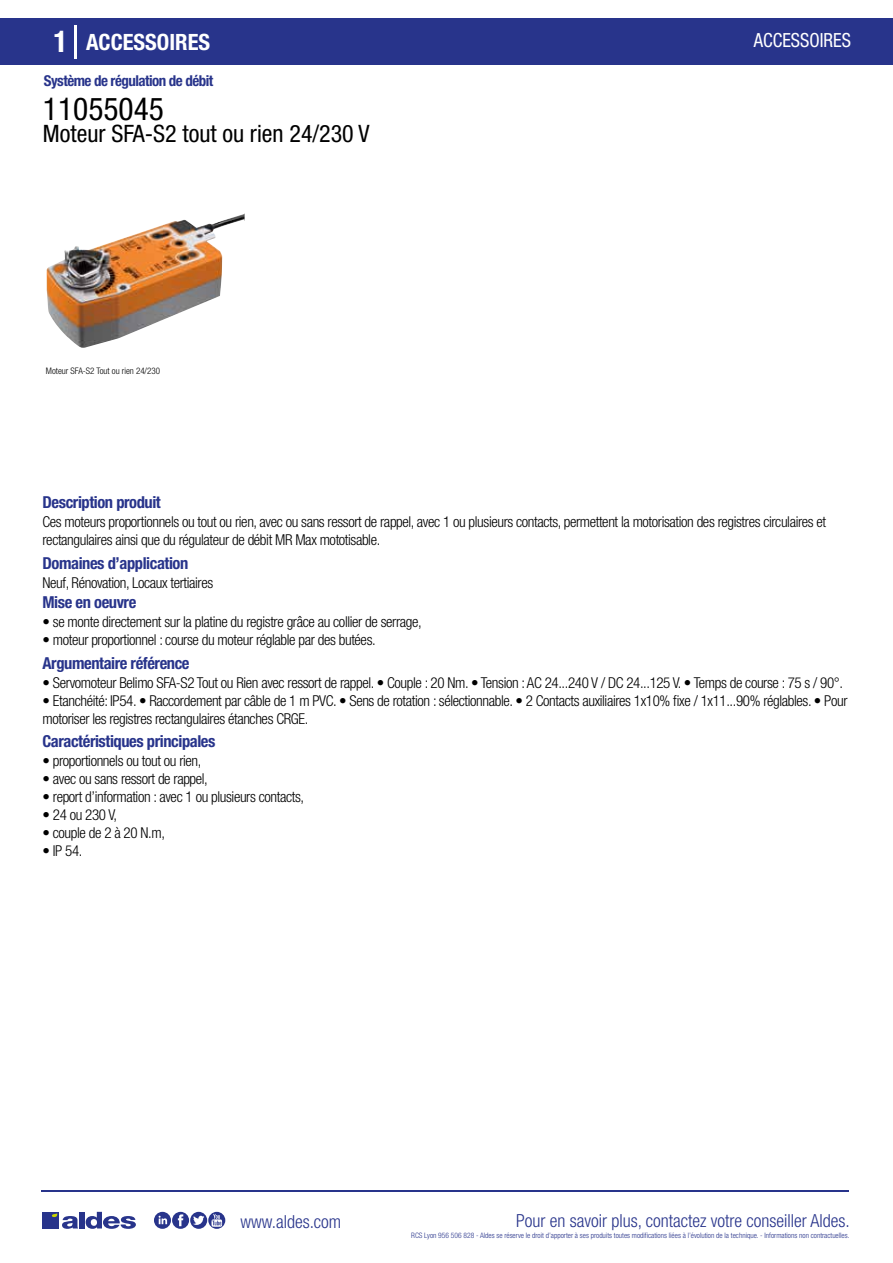
<style>
.page{position:relative;width:893px;height:1263px;background:#fff}
.page>*{position:absolute;margin:0;border:0;box-sizing:border-box;transform-origin:0 0}
.t1{font:condensed 31.5px "Helvetica Neue LT Std";color:#000}
.t2{font:condensed 24px "Helvetica Neue LT Std";color:#000}
.t3{font:700 condensed 22.5px "Helvetica Neue LT Std";color:#fff}
.t4{font:condensed 19.5px "Helvetica Neue LT Std";color:#fff;scale:.95 1}
.t5{font:300 condensed 18px "Helvetica Neue";color:#28348b}
.t6{font:700 condensed 16.5px "Helvetica Neue LT Std";letter-spacing:-.025em;color:#28348b}
.t7{font:300 condensed 15px/18px "Helvetica Neue LT Std";letter-spacing:-.025em;color:#000}
.t8{font:700 condensed 15px "Helvetica Neue LT Std";letter-spacing:-.035em;color:#28348b}
.t9{font:300 condensed 9px "Helvetica Neue";color:#000}
.t10{font:300 condensed 7.5px "Helvetica Neue";color:#28348b}
.s1{font-size:30px}
</style>
<div class="page">
<div style="left:0;top:18px;width:893px;height:46px;background:#28348b"></div>
<hr style="left:74px;top:25px;width:2px;height:33px;background:#fff">
<img style="left:47px;top:214px;width:197px;height:134px">
<hr style="left:41px;top:1190px;width:808px;height:1px;background:#28348b">
<svg style="left:154px;top:1212px;width:71px;height:17px"></svg>
<div style="left:42px;top:1212px;width:17px;height:16px;background:#28348b"></div>
<div style="left:79px;top:1212px;width:5px;height:16px;background:#28348b"></div>
<svg style="left:86px;top:1212px;width:50px;height:17px"></svg>
<svg style="left:52px;top:1213px;width:26px;height:16px"></svg>
<h3 class="t3" style="left:54px;top:28px;width:158px"><span class="s1">1</span> ACCESSOIRES</h3>
<h3 class="t4" style="left:754px;top:29px;width:104px">ACCESSOIRES</h3>
<p class="t8" style="left:44px;top:71px;width:171px">Système de régulation de débit</p>
<h1 class="t1" style="left:43px;top:91px;width:122px">11055045</h1>
<h2 class="t2" style="left:43px;top:120px;width:328px">Moteur SFA-S2 tout ou rien 24/230 V</h2>
<p class="t9" style="left:46px;top:365px;width:116px">Moteur SFA-S2 Tout ou rien 24/230</p>
<p class="t9" style="left:71px;top:365px;width:23px">Belimo</p>
<p class="t6" style="left:43px;top:492px;width:120px">Description produit</p>
<p class="t7" style="left:43px;top:513px;width:785px">Ces moteurs proportionnels ou tout ou rien, avec ou sans ressort de rappel, avec 1 ou plusieurs contacts, permettent la motorisation des registres circulaires et rectangulaires ainsi que du régulateur de débit MR Max mototisable.</p>
<p class="t7" style="left:43px;top:573px;width:172px">Neuf, Rénovation, Locaux tertiaires</p>
<p class="t7" style="left:43px;top:613px;width:381px">• se monte directement sur la platine du registre grâce au collier de serrage,</p>
<p class="t7" style="left:43px;top:631px;width:335px">• moteur proportionnel : course du moteur réglable par des butées.</p>
<p class="t6" style="left:43px;top:553px;width:147px">Domaines d’application</p>
<p class="t6" style="left:43px;top:592px;width:95px">Mise en oeuvre</p>
<p class="t6" style="left:43px;top:653px;width:149px">Argumentaire référence</p>
<p class="t7" style="left:43px;top:674px;width:802px">• Servomoteur Belimo SFA-S2 Tout ou Rien avec ressort de rappel. • Couple : 20 Nm. • Tension : AC 24...240 V / DC 24...125 V. • Temps de course : 75 s / 90°.</p>
<p class="t7" style="left:43px;top:692px;width:806px">• Etanchéité: IP54. • Raccordement par câble de 1 m PVC. • Sens de rotation : sélectionnable. • 2 Contacts auxiliaires 1x10% fixe / 1x11...90% réglables. • Pour motoriser les registres rectangulaires étanches CRGE.</p>
<p class="t6" style="left:43px;top:731px;width:174px">Caractéristiques principales</p>
<p class="t7" style="left:43px;top:751px;width:160px">• proportionnels ou tout ou rien,</p>
<p class="t7" style="left:43px;top:769px;width:167px">• avec ou sans ressort de rappel,</p>
<p class="t7" style="left:43px;top:787px;width:263px">• report d’information : avec 1 ou plusieurs contacts,</p>
<p class="t7" style="left:43px;top:805px;width:76px">• 24 ou 230 V,</p>
<p class="t7" style="left:43px;top:823px;width:124px">• couple de 2 à 20 N.m,</p>
<p class="t7" style="left:43px;top:841px;width:42px">• IP 54.</p>
<p class="t5" style="left:240px;top:1211px;width:102px">www.aldes.com</p>
<p class="t5" style="left:516px;top:1211px;width:335px">Pour en savoir plus, contactez votre conseiller Aldes.</p>
<p class="t10" style="left:411px;top:1230px;width:440px">RCS Lyon 956 506 828 - Aldes se réserve le droit d’apporter à ses produits toutes modifications liées à l’évolution de la technique. - Informations non contractuelles.</p>
</div>
